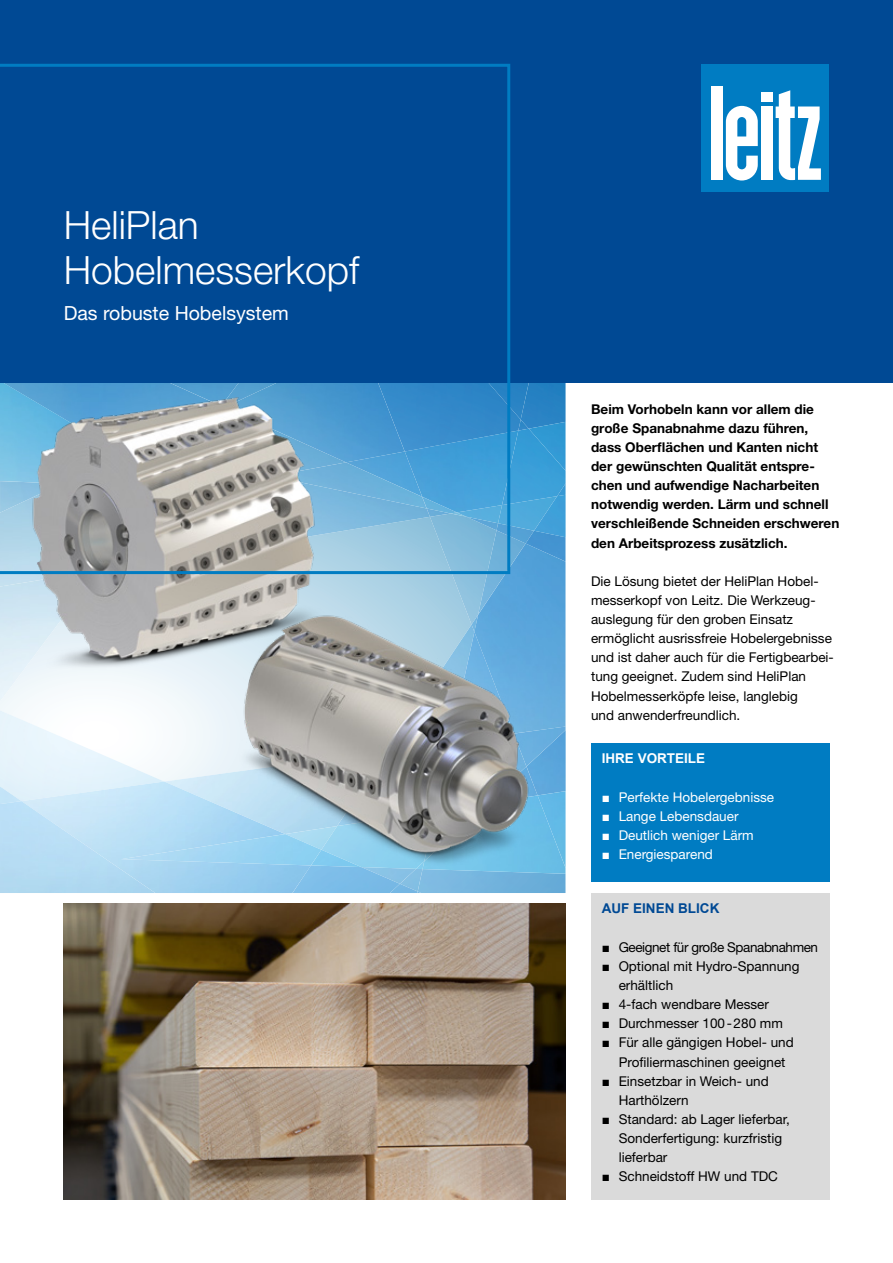
<style>
.page{position:relative;width:893px;height:1263px;background:#fff}
.page>*{position:absolute;margin:0;border:0;box-sizing:border-box;transform-origin:0 0}
.t1{font:300 39px/45px "Helvetica Neue LT Pro";color:#fff}
.t2{font:19.5px "Helvetica Neue LT Pro";color:#fff}
.t3{font:13.5px/19.2px "Helvetica Neue LT Pro";color:#000}
.t4{font:700 13.5px/19.2px "Helvetica Neue LT Pro";color:#000}
.t5{font:13.5px "Helvetica Neue LT Pro";color:#fff}
.t6{font:13.5px "Helvetica Neue LT Pro";letter-spacing:-.03em;color:#000}
.t7{font:700 13.5px "Arial";color:#004994}
.t8{font:700 13.5px "Arial";color:#fff}
.s1{font-family:"Arial"}
</style>
<div class="page">
<svg style="left:0;top:574px;width:430px;height:177px"></svg>
<img style="left:430px;top:574px;width:44px;height:34px">
<img style="left:0;top:710px;width:164px;height:76px">
<img style="left:0;top:690px;width:98px;height:12px">
<img style="left:293px;top:886px;width:97px;height:7px">
<img style="left:510px;top:531px;width:15px;height:12px">
<img style="left:474px;top:543px;width:91px;height:65px">
<img style="left:525px;top:531px;width:40px;height:30px">
<img style="left:510px;top:383px;width:11px;height:37px">
<svg style="left:518px;top:420px;width:3px;height:9px"></svg>
<img style="left:521px;top:383px;width:45px;height:46px">
<img style="left:390px;top:886px;width:28px;height:7px">
<img style="left:418px;top:886px;width:147px;height:7px">
<img style="left:0;top:786px;width:22px;height:15px">
<img style="left:0;top:801px;width:155px;height:92px">
<img style="left:510px;top:505px;width:24px;height:26px">
<img style="left:534px;top:505px;width:32px;height:32px">
<img style="left:510px;top:429px;width:56px;height:76px">
<svg style="left:557px;top:483px;width:9px;height:13px"></svg>
<img style="left:529px;top:422px;width:36px;height:49px">
<img style="left:121px;top:834px;width:85px;height:31px">
<div style="left:0;top:0;width:893px;height:383px;background:#004994"></div>
<div style="left:702px;top:64px;width:127px;height:127px;background:#007cc2"></div>
<div style="left:761px;top:92px;width:11px;height:9px;background:#fff"></div>
<div style="left:761px;top:107px;width:11px;height:73px;background:#fff"></div>
<div style="left:711px;top:86px;width:12px;height:94px;background:#fff"></div>
<svg style="left:726px;top:106px;width:32px;height:74px"></svg>
<svg style="left:776px;top:90px;width:45px;height:90px"></svg>
<img style="left:0;top:574px;width:374px;height:116px">
<img style="left:206px;top:608px;width:360px;height:278px">
<svg style="left:0;top:64px;width:510px;height:510px"></svg>
<img style="left:64px;top:904px;width:502px;height:295px">
<div style="left:591px;top:743px;width:238px;height:138px;background:#007cc2"></div>
<div style="left:591px;top:893px;width:238px;height:306px;background:#dadada"></div>
<h1 class="t1" style="left:64px;top:201px;width:297px">HeliPlan<br>Hobelmesserkopf</h1>
<h2 class="t2" style="left:64px;top:302px;width:227px">Das robuste Hobelsystem</h2>
<p class="t4" style="left:591px;top:399px;width:250px">Beim Vorhobeln kann vor allem die große Spanabnahme dazu führen, dass Oberflächen und Kanten nicht der gewünschten Qualität entspre&shy;chen und aufwendige Nacharbeiten notwendig werden. Lärm und schnell verschleißende Schneiden erschweren den Arbeitsprozess zusätzlich.</p>
<p class="t3" style="left:591px;top:571px;width:244px">Die Lösung bietet der HeliPlan Hobel‑ messerkopf von Leitz. Die Werkzeug‑ auslegung für den groben Einsatz ermöglicht ausrissfreie Hobelergebnisse und ist daher auch für die Fertigbearbei‑ tung geeignet. Zudem sind HeliPlan Hobelmesserköpfe leise, langlebig<br>und anwenderfreundlich.</p>
<p class="t8" style="left:602px;top:750px;width:105px">IHRE VORTEILE</p>
<p class="t5" style="left:602px;top:789px;width:174px"><span class="s1">■</span> Perfekte Hobelergebnisse</p>
<p class="t5" style="left:602px;top:808px;width:138px"><span class="s1">■</span> Lange Lebensdauer</p>
<p class="t5" style="left:602px;top:827px;width:154px"><span class="s1">■</span> Deutlich weniger Lärm</p>
<p class="t5" style="left:602px;top:846px;width:113px"><span class="s1">■</span> Energiesparend</p>
<p class="t7" style="left:602px;top:900px;width:119px">AUF EINEN BLICK</p>
<p class="t6" style="left:602px;top:939px;width:218px"><span class="s1">■</span> Geeignet für große Spanabnahmen</p>
<p class="t3" style="left:619px;top:956px;width:182px;text-indent:-17px"><span class="s1">■</span> Optional mit Hydro-Spannung erhältlich</p>
<p class="t3" style="left:602px;top:994px;width:169px"><span class="s1">■</span> 4-fach wendbare Messer</p>
<p class="t3" style="left:602px;top:1014px;width:183px"><span class="s1">■</span> Durchmesser 100 - 280 mm</p>
<p class="t3" style="left:619px;top:1033px;width:177px;text-indent:-17px"><span class="s1">■</span> Für alle gängigen Hobel- und<br>Profiliermaschinen geeignet</p>
<p class="t3" style="left:619px;top:1071px;width:151px;text-indent:-17px"><span class="s1">■</span> Einsetzbar in Weich- und<br>Harthölzern</p>
<p class="t3" style="left:619px;top:1109px;width:173px;text-indent:-17px"><span class="s1">■</span> Standard: ab Lager lieferbar,<br>Sonderfertigung: kurzfristig lieferbar</p>
<p class="t3" style="left:602px;top:1167px;width:178px"><span class="s1">■</span> Schneidstoff HW und TDC</p>
</div>
